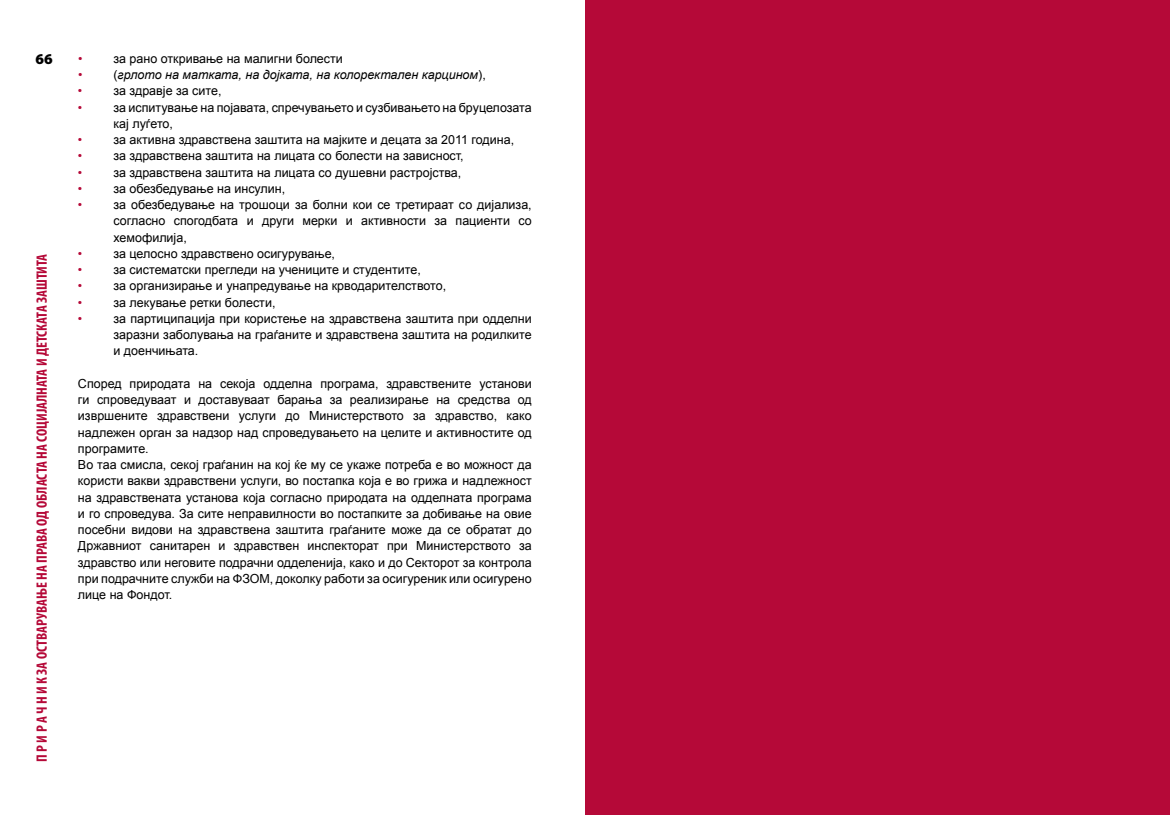
<style>
.page{position:relative;width:1170px;height:815px;background:#fff}
.page>*{position:absolute;margin:0;border:0;box-sizing:border-box;transform-origin:0 0}
.t1{font:700 condensed 15px "Myriad Pro";color:#b50938}
.t2{font:900 15px "Myriad Pro";color:#000}
.t3{font:12.5px/16.2px "Arial";color:#000}
.t4{font:italic 12.5px "Arial";color:#000}
.t5{font:12.5px "Arial";color:#b50938}
.s1{font-style:normal}
</style>
<div class="page">
<div style="left:585px;top:0;width:584px;height:815px;background:#b50938"></div>
<p class="t2" style="left:35px;top:49px;width:19px">66</p>
<p class="t5" style="left:78px;top:50px;width:6px">•</p>
<p class="t3" style="left:113px;top:50px;width:231px">за рано откривање на малигни болести</p>
<p class="t5" style="left:78px;top:67px;width:6px">•</p>
<p class="t4" style="left:113px;top:67px;width:374px"><span class="s1">(</span>грлото на матката, на дојката, на колоректален карцином<span class="s1">),</span></p>
<p class="t5" style="left:78px;top:83px;width:6px">•</p>
<p class="t3" style="left:113px;top:83px;width:110px">за здравје за сите,</p>
<p class="t5" style="left:78px;top:99px;width:6px">•</p>
<p class="t3" style="left:113px;top:99px;width:420px">за испитување на појавата, спречувањето и сузбивањето на бруцелозата кај луѓето,</p>
<p class="t5" style="left:78px;top:132px;width:6px">•</p>
<p class="t3" style="left:113px;top:132px;width:402px">за активна здравствена заштита на мајките и децата за 2011 година,</p>
<p class="t5" style="left:78px;top:148px;width:6px">•</p>
<p class="t3" style="left:113px;top:148px;width:352px">за здравствена заштита на лицата со болести на зависност,</p>
<p class="t5" style="left:78px;top:164px;width:6px">•</p>
<p class="t3" style="left:113px;top:164px;width:349px">за здравствена заштита на лицата со душевни растројства,</p>
<p class="t5" style="left:78px;top:180px;width:6px">•</p>
<p class="t3" style="left:113px;top:180px;width:173px">за обезбедување на инсулин,</p>
<p class="t5" style="left:78px;top:197px;width:6px">•</p>
<p class="t3" style="left:113px;top:197px;width:420px;text-align:justify">за обезбедување на трошоци за болни кои се третираат со дијализа, согласно спогодбата и други мерки и активности за пациенти со хемофилија,</p>
<p class="t5" style="left:78px;top:245px;width:6px">•</p>
<p class="t3" style="left:113px;top:245px;width:223px">за целосно здравствено осигурување,</p>
<p class="t5" style="left:78px;top:262px;width:6px">•</p>
<p class="t3" style="left:113px;top:262px;width:309px">за систематски прегледи на учениците и студентите,</p>
<p class="t5" style="left:78px;top:278px;width:6px">•</p>
<p class="t3" style="left:113px;top:278px;width:334px">за организирање и унапредување на крводарителството,</p>
<p class="t5" style="left:78px;top:294px;width:6px">•</p>
<p class="t3" style="left:113px;top:294px;width:163px">за лекување ретки болести,</p>
<p class="t5" style="left:78px;top:310px;width:6px">•</p>
<p class="t3" style="left:113px;top:310px;width:420px;text-align:justify">за партиципација при користење на здравствена заштита при одделни заразни заболувања на граѓаните и здравствена заштита на родилките и доенчињата.</p>
<p class="t3" style="left:78px;top:375px;width:455px">Според природата на секоја одделна програма, здравствените установи ги спроведуваат и доставуваат барања за реализирање на средства од извршените здравствени услуги до Министерството за здравство, како надлежен орган за надзор над спроведувањето на целите и активностите од програмите.<br>Во таа смисла, секој граѓанин на кој ќе му се укаже потреба е во можност да користи вакви здравствени услуги, во постапка која е во грижа и надлежност на здравствената установа која согласно природата на одделната програма и го спроведува. За сите неправилности во постапките за добивање на овие посебни видови на здравствена заштита граѓаните може да се обратат до Државниот санитарен и здравствен инспекторат при Министерството за здравство или неговите подрачни одделенија, како и до Секторот за контрола при подрачните служби на ФЗОМ, доколку работи за осигуреник или осигурено лице на Фондот.</p>
<p class="t1" style="left:32px;top:762px;width:510px;rotate:-90deg">П Р И Р А Ч Н И К ЗА ОСТВАРУВАЊЕ НА ПРАВА ОД ОБЛАСТА НА СОЦИЈАЛНАТА И ДЕТСКАТА ЗАШТИТА</p>
</div>
